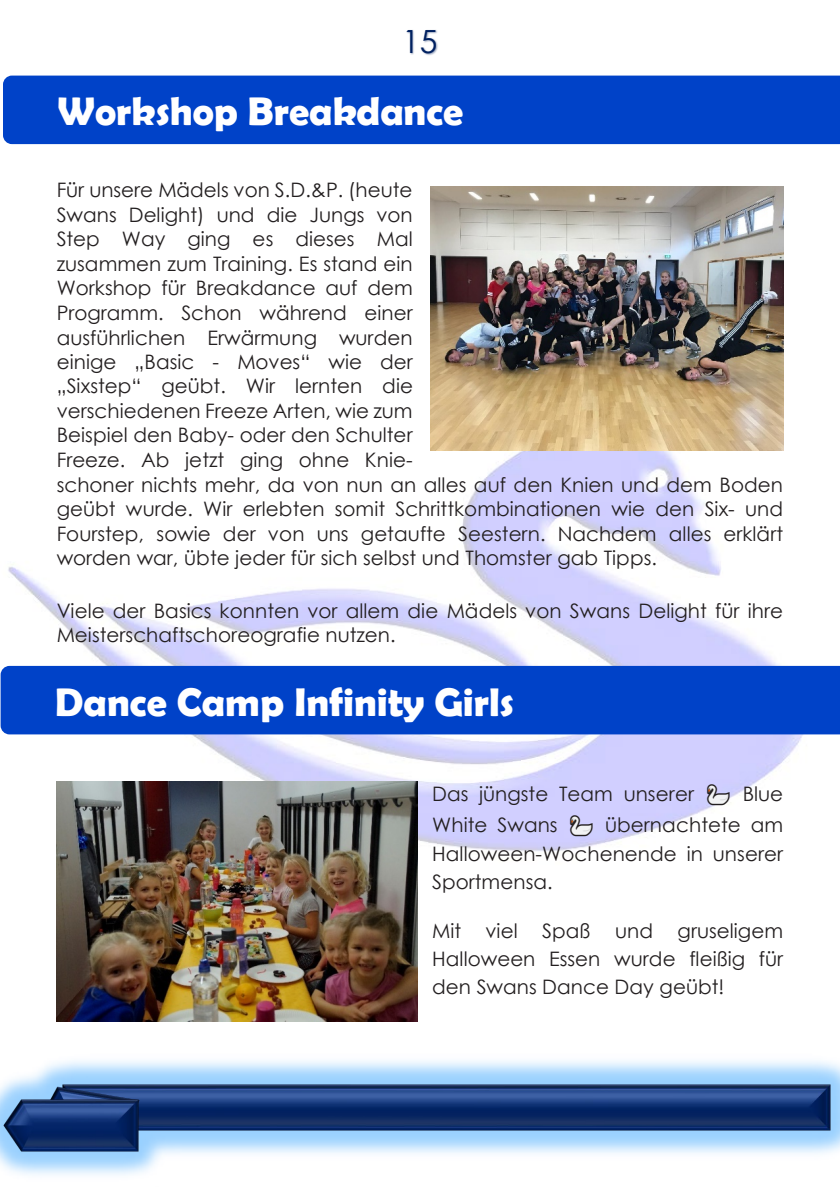
<style>
.page{position:relative;width:840px;height:1191px;background:#fff}
.page>*{position:absolute;margin:0;border:0;box-sizing:border-box;transform-origin:0 0}
.t1{font:700 40px "Berlin Sans FB Demi";color:#fff}
.t2{font:32px "Century Gothic";color:#002060}
.t3{font:20px/24.6px "Century Gothic";color:#231f20}
</style>
<div class="page">
<img style="left:0;top:186px;width:839px;height:796px">
<img style="left:0;top:1061px;width:839px;height:114px">
<img style="left:139px;top:1085px;width:691px;height:45px">
<img style="left:33px;top:1062px;width:106px;height:106px">
<img style="left:4px;top:1099px;width:134px;height:52px">
<img style="left:381px;top:30px;width:88px;height:46px">
<div style="left:3px;top:76px;width:836px;height:68px;background:#0042c8"></div>
<div style="left:1px;top:666px;width:838px;height:68px;background:#0042c8"></div>
<img style="left:430px;top:186px;width:352px;height:264px">
<img style="left:57px;top:781px;width:360px;height:240px">
<svg style="left:706px;top:784px;width:23px;height:21px"></svg>
<svg style="left:570px;top:815px;width:22px;height:21px"></svg>
<p class="t2" style="left:402px;top:19px;width:37px">15</p>
<p class="t1" style="left:57px;top:88px;width:407px">Workshop Breakdance</p>
<p class="t3" style="left:57px;top:177px;width:727px">Für unsere Mädels von S.D.&amp;P. (heute<br>Swans Delight) und die Jungs von<br>Step Way ging es dieses Mal<br>zusammen zum Training. Es stand ein<br>Workshop für Breakdance auf dem<br>Programm. Schon während einer<br>ausführlichen Erwärmung wurden<br>einige „Basic - Moves“ wie der<br>„Sixstep“ geübt. Wir lernten die<br>verschiedenen Freeze Arten, wie zum<br>Beispiel den Baby- oder den Schulter<br>Freeze. Ab jetzt ging ohne Knie-<br>schoner nichts mehr, da von nun an alles auf den Knien und dem Boden geübt wurde. Wir erlebten somit Schrittkombinationen wie den Six- und Fourstep, sowie der von uns getaufte Seestern. Nachdem alles erklärt worden war, übte jeder für sich selbst und Thomster gab Tipps.</p>
<p class="t3" style="left:57px;top:598px;width:727px">Viele der Basics konnten vor allem die Mädels von Swans Delight für ihre<br>Meisterschaftschoreografie nutzen.</p>
<p class="t1" style="left:55px;top:678px;width:460px">Dance Camp Infinity Girls</p>
<p class="t3" style="left:432px;top:781px;width:263px">Das jüngste Team unserer</p>
<p class="t3" style="left:742px;top:781px;width:42px">Blue</p>
<p class="t3" style="left:432px;top:812px;width:127px">White Swans</p>
<p class="t3" style="left:432px;top:810px;width:352px;line-height:28.6px;text-align:justify;text-indent:173px">übernachtete am Halloween-Wochenende in unserer Sportmensa.</p>
<p class="t3" style="left:432px;top:916px;width:352px;line-height:28.2px;text-align:justify">Mit viel Spaß und gruseligem Halloween Essen wurde fleißig für den Swans Dance Day geübt!</p>
</div>
